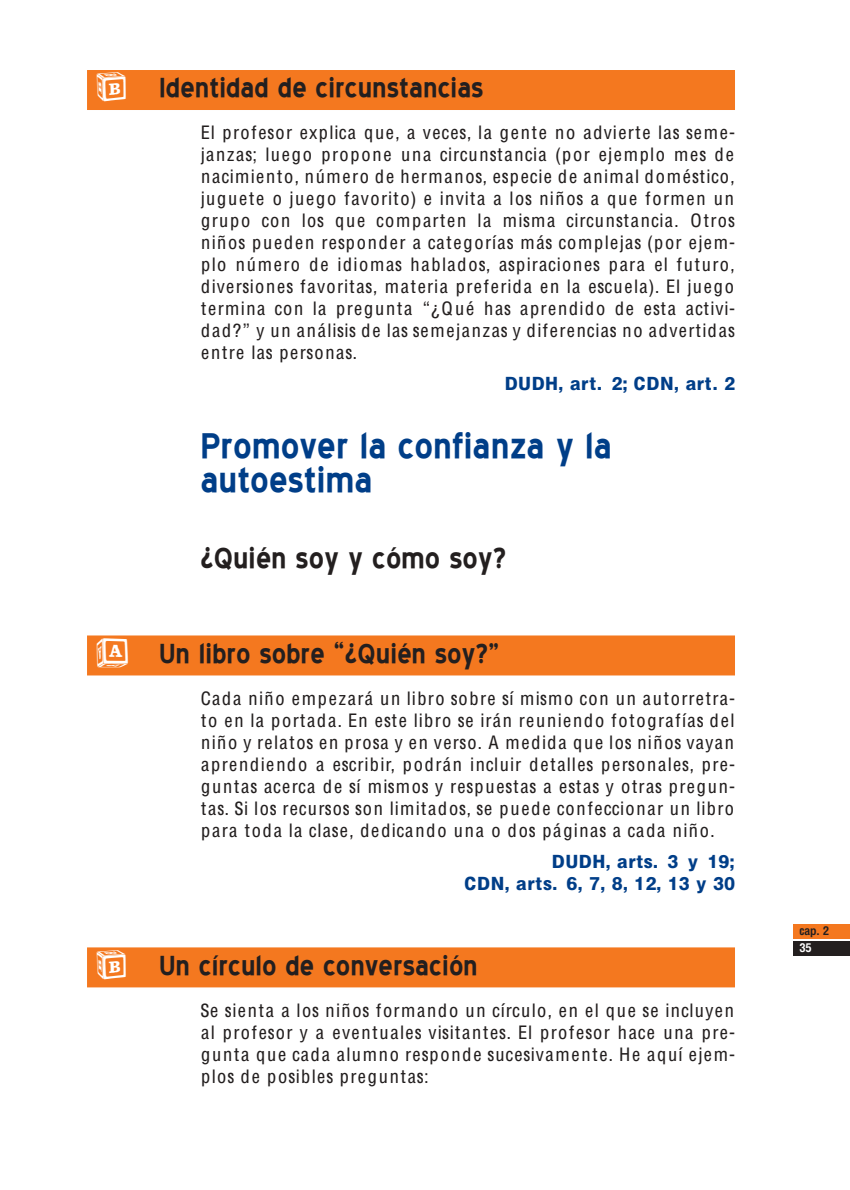
<style>
.page{position:relative;width:850px;height:1190px;background:#fff}
.page>*{position:absolute;margin:0;border:0;box-sizing:border-box;transform-origin:0 0}
.t1{font:700 44px/34px "Blue Highway";color:#003e88}
.t2{font:700 36px "Blue Highway";color:#231f1f}
.t3{font:700 34px "Blue Highway";color:#231f1f}
.t4{font:18px/22px "Helvetica LTMM 68 1000";letter-spacing:.1em;color:#231f1f;text-align:justify}
.t5{font:18px/22px "Helvetica LTMM 667 1000";letter-spacing:.025em;color:#003e88;text-align:right}
.t6{font:12px/17px "Helvetica LTMM 401 734";color:#231f1f}
.s1{font-family:"P22 Toy Box Blocks";font-weight:400;color:#fff}
.s2{font-family:"Helvetica LTMM 1 667"}
.s3{font-family:"Helvetica LTMM 68 933"}
.s4{font-family:"Helvetica LTMM 68 667"}
.s5{font-family:"Helvetica LTMM 667 867"}
.s6{font-family:"Helvetica LTMM 800 401"}
.s7{font-family:"Helvetica LTMM 667 933"}
.s8{font-family:"Helvetica LTMM 667 800"}
.s9{font-family:"Helvetica LTMM 68 734"}
.s10{font-family:"Helvetica LTMM 734 600"}
.s11{font-family:"Helvetica LTMM 467 267"}
.s12{font-family:"Helvetica LTMM 401 667"}
.s13{font-family:"Helvetica LTMM 401 867"}
.s14{color:#fff}
</style>
<div class="page">
<div style="left:87px;top:70px;width:648px;height:40px;background:#f4781f"></div>
<div style="left:87px;top:635px;width:648px;height:40px;background:#f4781f"></div>
<div style="left:87px;top:947px;width:648px;height:40px;background:#f4781f"></div>
<div style="left:794px;top:924px;width:56px;height:14px;background:#f4781f"></div>
<div style="left:794px;top:941px;width:56px;height:14px;background:#231f1f"></div>
<h3 class="t3" style="left:96px;top:72px;width:390px"><span class="s1">b)</span> Identidad de circunstancias</h3>
<p class="t4" style="left:201px;top:121px;width:536px">El profe<span class="s2">s</span>or expli<span class="s3">c</span>a que<span class="s4">,</span> a ve<span class="s3">c</span>e<span class="s2">s</span><span class="s4">,</span> la gente no advierte la<span class="s2">s s</span>eme&shy;janza<span class="s2">s</span>; luego propone una <span class="s3">c</span>ir<span class="s3">c</span>un<span class="s2">s</span>tan<span class="s3">c</span>ia (por ejemplo me<span class="s2">s</span> de na<span class="s3">c</span>imiento<span class="s4">,</span> número de hermano<span class="s2">s</span><span class="s4">,</span> e<span class="s2">s</span>pe<span class="s3">c</span>ie de animal domé<span class="s2">s</span>ti<span class="s3">c</span>o<span class="s4">, </span>juguete o juego favorito) e invita a lo<span class="s2">s</span> niño<span class="s2">s</span> a que formen un grupo <span class="s3">c</span>on lo<span class="s2">s</span> que <span class="s3">c</span>omparten la mi<span class="s2">s</span>ma <span class="s3">c</span>ir<span class="s3">c</span>un<span class="s2">s</span>tan<span class="s3">c</span>ia<span class="s4">.</span> Otro<span class="s2">s </span>niño<span class="s2">s</span> pueden re<span class="s2">s</span>ponder a <span class="s3">c</span>ategoría<span class="s2">s</span> má<span class="s2">s</span> <span class="s3">c</span>ompleja<span class="s2">s</span> (por ejem&shy;plo número de idioma<span class="s2">s</span> hablado<span class="s2">s</span><span class="s4">,</span> a<span class="s2">s</span>pira<span class="s3">c</span>ione<span class="s2">s</span> para el futuro<span class="s4">, </span>diver<span class="s2">s</span>ione<span class="s2">s</span> favorita<span class="s2">s</span><span class="s4">,</span> materia preferida en la e<span class="s2">s</span><span class="s3">c</span>uela)<span class="s4">.</span> El juego termina <span class="s3">c</span>on la pregunta “<span class="s3">¿</span>Qué ha<span class="s2">s</span> aprendido de e<span class="s2">s</span>ta a<span class="s3">c</span>tivi&shy;dad<span class="s3">?</span>” y un análi<span class="s2">s</span>i<span class="s2">s</span> de la<span class="s2">s s</span>emejanza<span class="s2">s</span> y diferen<span class="s3">c</span>ia<span class="s2">s</span> no advertida<span class="s2">s </span>entre la<span class="s2">s</span> per<span class="s2">s</span>ona<span class="s2">s</span><span class="s4">.</span></p>
<p class="t5" style="left:505px;top:372px;width:232px">D<span class="s5">U</span>D<span class="s5">H</span><span class="s6">,</span> art<span class="s6">.</span> 2<span class="s7">;</span> <span class="s8">C</span>DN<span class="s6">,</span> art<span class="s6">.</span> 2</p>
<h1 class="t1" style="left:200px;top:429px;width:413px">Promover la confianza y la autoestima</h1>
<h2 class="t2" style="left:200px;top:542px;width:307px">¿Quién soy y cómo soy?</h2>
<h3 class="t3" style="left:96px;top:638px;width:405px"><span class="s1">a)</span> Un libro sobre “¿Quién soy?”</h3>
<p class="t4" style="left:201px;top:687px;width:536px">Cada niño empezará un libro <span class="s2">s</span>obre <span class="s2">s</span>í mi<span class="s2">s</span>mo <span class="s3">c</span>on un autorretra&shy;to en la portada<span class="s4">.</span> En e<span class="s2">s</span>te libro <span class="s2">s</span>e irán reuniendo fotografía<span class="s2">s</span> del niño y relato<span class="s2">s</span> en pro<span class="s2">s</span>a y en ver<span class="s2">s</span>o<span class="s4">.</span> A medida que lo<span class="s2">s</span> niño<span class="s2">s</span> vayan aprendiendo a e<span class="s2">s</span><span class="s3">c</span>ribir<span class="s4">,</span> podrán in<span class="s3">c</span>luir detalle<span class="s2">s</span> per<span class="s2">s</span>onale<span class="s2">s</span><span class="s4">,</span> pre&shy;gunta<span class="s2">s</span> a<span class="s3">c</span>er<span class="s3">c</span>a de <span class="s2">s</span>í mi<span class="s2">s</span>mo<span class="s2">s</span> y re<span class="s2">s</span>pue<span class="s2">s</span>ta<span class="s2">s</span> a e<span class="s2">s</span>ta<span class="s2">s</span> y otra<span class="s2">s</span> pregun&shy;ta<span class="s2">s</span><span class="s4">.</span> <span class="s9">S</span>i lo<span class="s2">s</span> re<span class="s3">c</span>ur<span class="s2">s</span>o<span class="s2">s s</span>on limitado<span class="s2">s</span><span class="s4">,</span> <span class="s2">s</span>e puede <span class="s3">c</span>onfe<span class="s3">cc</span>ionar un libro para toda la <span class="s3">c</span>la<span class="s2">s</span>e<span class="s4">,</span> dedi<span class="s3">c</span>ando una o do<span class="s2">s</span> página<span class="s2">s</span> a <span class="s3">c</span>ada niño<span class="s4">.</span></p>
<p class="t5" style="left:464px;top:849px;width:272px">D<span class="s5">U</span>D<span class="s5">H</span><span class="s6">,</span> art<span class="s10">s</span><span class="s6">.</span> 3 y 19<span class="s7">;<br></span><span class="s8">C</span>DN<span class="s6">,</span> art<span class="s10">s</span><span class="s6">.</span> 6<span class="s6">,</span> 7<span class="s6">,</span> 8<span class="s6">,</span> 12<span class="s6">,</span> 13 y 30</p>
<h3 class="t3" style="left:96px;top:950px;width:384px"><span class="s1">b)</span> Un círculo de conversación</h3>
<p class="t4" style="left:200px;top:998px;width:536px"><span class="s9">S</span>e <span class="s2">s</span>ienta a lo<span class="s2">s</span> niño<span class="s2">s</span> formando un <span class="s3">c</span>ír<span class="s3">c</span>ulo<span class="s4">,</span> en el que <span class="s2">s</span>e in<span class="s3">c</span>luyen al profe<span class="s2">s</span>or y a eventuale<span class="s2">s</span> vi<span class="s2">s</span>itante<span class="s2">s</span><span class="s4">.</span> El profe<span class="s2">s</span>or ha<span class="s3">c</span>e una pre&shy;gunta que <span class="s3">c</span>ada alumno re<span class="s2">s</span>ponde <span class="s2">s</span>u<span class="s3">c</span>e<span class="s2">s</span>ivamente<span class="s4">.</span> He aquí ejem&shy;plo<span class="s2">s</span> de po<span class="s2">s</span>ible<span class="s2">s</span> pregunta<span class="s2">s</span>:</p>
<p class="t6" style="left:799px;top:922px;width:31px"><span class="s11">c</span><span class="s12">a</span><span class="s13">p</span>. 2<br><span class="s14">35</span></p>
</div>
